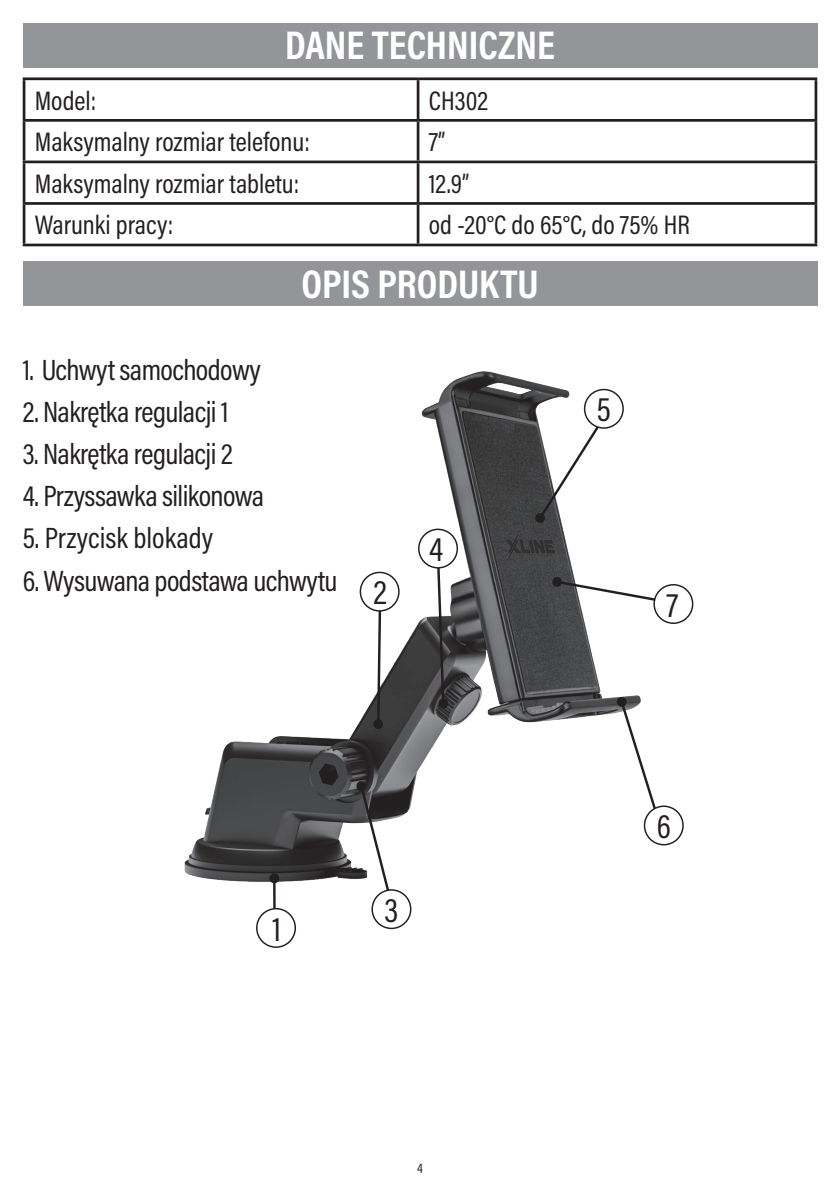
<style>
.page{position:relative;width:840px;height:1191px;background:#fff}
.page>*{position:absolute;margin:0;border:0;box-sizing:border-box;transform-origin:0 0}
.t1{font:700 40.4px "Acumin Pro Cond";color:#fff}
.t2{font:34.2px "Acumin Pro Cond";color:#231f20}
.t3{font:29.6px "Acumin Pro Cond";letter-spacing:-.02em;color:#231f20}
.t4{font:29.6px "Acumin Pro Cond";color:#231f20}
.t5{font:27px "Acumin Pro Cond";color:#231f20}
.t6{font:14px "Acumin Pro Cond";color:#231f20}
</style>
<div class="page">
<div style="left:23px;top:23px;width:793px;height:44px;background:#939598"></div>
<div style="left:23px;top:262px;width:793px;height:44px;background:#939598"></div>
<hr style="left:23px;top:77px;width:395px;height:3px;background:#231f20">
<hr style="left:23px;top:80px;width:2px;height:39px;background:#231f20">
<hr style="left:418px;top:77px;width:398px;height:3px;background:#231f20">
<hr style="left:416px;top:80px;width:3px;height:39px;background:#231f20">
<hr style="left:814px;top:80px;width:2px;height:39px;background:#231f20">
<hr style="left:23px;top:119px;width:395px;height:3px;background:#231f20">
<hr style="left:23px;top:122px;width:2px;height:38px;background:#231f20">
<hr style="left:418px;top:119px;width:398px;height:3px;background:#231f20">
<hr style="left:416px;top:122px;width:3px;height:38px;background:#231f20">
<hr style="left:814px;top:122px;width:2px;height:38px;background:#231f20">
<hr style="left:23px;top:160px;width:395px;height:3px;background:#231f20">
<hr style="left:23px;top:163px;width:2px;height:39px;background:#231f20">
<hr style="left:418px;top:160px;width:398px;height:3px;background:#231f20">
<hr style="left:416px;top:163px;width:3px;height:39px;background:#231f20">
<hr style="left:814px;top:163px;width:2px;height:39px;background:#231f20">
<hr style="left:23px;top:202px;width:395px;height:3px;background:#231f20">
<hr style="left:23px;top:205px;width:2px;height:39px;background:#231f20">
<hr style="left:418px;top:202px;width:398px;height:3px;background:#231f20">
<hr style="left:416px;top:205px;width:3px;height:39px;background:#231f20">
<hr style="left:814px;top:205px;width:2px;height:39px;background:#231f20">
<hr style="left:23px;top:244px;width:395px;height:2px;background:#231f20">
<hr style="left:418px;top:244px;width:398px;height:2px;background:#231f20">
<img style="left:184px;top:371px;width:483px;height:577px">
<svg style="left:435px;top:567px;width:10px;height:139px"></svg>
<svg style="left:437px;top:698px;width:11px;height:11px"></svg>
<svg style="left:375px;top:611px;width:7px;height:109px"></svg>
<div style="left:373px;top:719px;width:10px;height:10px;background:#231f20;border-radius:4px"></div>
<svg style="left:534px;top:416px;width:71px;height:107px"></svg>
<svg style="left:618px;top:699px;width:41px;height:117px"></svg>
<div style="left:616px;top:696px;width:10px;height:11px;background:#231f20;border-radius:50%"></div>
<svg style="left:551px;top:576px;width:118px;height:29px"></svg>
<svg style="left:355px;top:780px;width:38px;height:122px"></svg>
<hr style="left:273px;top:878px;width:2px;height:47px;background:#231f20">
<svg style="left:268px;top:873px;width:12px;height:11px"></svg>
<div style="left:418px;top:529px;width:39px;height:39px;background:#fff;border-radius:50%"></div>
<div style="left:418px;top:528px;width:40px;height:40px;border:1px solid #231f20;border-radius:50%"></div>
<div style="left:360px;top:572px;width:38px;height:39px;background:#fff;border-radius:50%"></div>
<div style="left:359px;top:571px;width:40px;height:40px;border:1px solid #231f20;border-radius:50%"></div>
<div style="left:584px;top:389px;width:38px;height:39px;background:#fff;border-radius:50%"></div>
<div style="left:583px;top:389px;width:40px;height:40px;border:1px solid #231f20;border-radius:50%"></div>
<div style="left:644px;top:806px;width:38px;height:38px;background:#fff;border-radius:50%"></div>
<div style="left:643px;top:805px;width:40px;height:40px;border:1px solid #231f20;border-radius:50%"></div>
<div style="left:653px;top:585px;width:39px;height:38px;background:#fff;border-radius:50%"></div>
<div style="left:653px;top:584px;width:40px;height:40px;border:1px solid #231f20;border-radius:50%"></div>
<div style="left:372px;top:890px;width:38px;height:38px;background:#fff;border-radius:50%"></div>
<div style="left:371px;top:889px;width:40px;height:40px;border:1px solid #231f20;border-radius:50%"></div>
<div style="left:257px;top:908px;width:38px;height:39px;background:#fff;border-radius:50%"></div>
<div style="left:256px;top:908px;width:40px;height:40px;border:1px solid #231f20;border-radius:50%"></div>
<h1 class="t1" style="left:285px;top:19px;width:271px">DANE TECHNICZNE</h1>
<p class="t5" style="left:35px;top:83px;width:63px">Model:</p>
<p class="t5" style="left:428px;top:83px;width:61px">CH302</p>
<p class="t5" style="left:35px;top:124px;width:276px">Maksymalny rozmiar telefonu:</p>
<p class="t5" style="left:428px;top:124px;width:18px">7”</p>
<p class="t5" style="left:35px;top:166px;width:266px">Maksymalny rozmiar tabletu:</p>
<p class="t5" style="left:428px;top:166px;width:42px">12.9”</p>
<p class="t5" style="left:35px;top:207px;width:140px">Warunki pracy:</p>
<p class="t5" style="left:428px;top:207px;width:262px">od -20°C do 65°C, do 75% HR</p>
<h1 class="t1" style="left:301px;top:258px;width:238px">OPIS PRODUKTU</h1>
<p class="t3" style="left:23px;top:350px;width:239px">1. Uchwyt samochodowy</p>
<p class="t3" style="left:23px;top:392px;width:207px">2. Nakrętka regulacji 1</p>
<p class="t3" style="left:23px;top:435px;width:211px">3. Nakrętka regulacji 2</p>
<p class="t3" style="left:23px;top:477px;width:243px">4. Przyssawka silikonowa</p>
<p class="t4" style="left:23px;top:519px;width:192px">5. Przycisk blokady</p>
<p class="t3" style="left:23px;top:561px;width:316px">6. Wysuwana podstawa uchwytu</p>
<p class="t2" style="left:373px;top:570px;width:15px">2</p>
<p class="t2" style="left:429px;top:527px;width:16px">4</p>
<p class="t2" style="left:596px;top:387px;width:16px">5</p>
<p class="t2" style="left:666px;top:583px;width:13px">7</p>
<p class="t2" style="left:272px;top:906px;width:10px">1</p>
<p class="t2" style="left:384px;top:888px;width:15px">3</p>
<p class="t2" style="left:656px;top:804px;width:16px">6</p>
<p class="t6" style="left:417px;top:1159px;width:7px">4</p>
</div>
